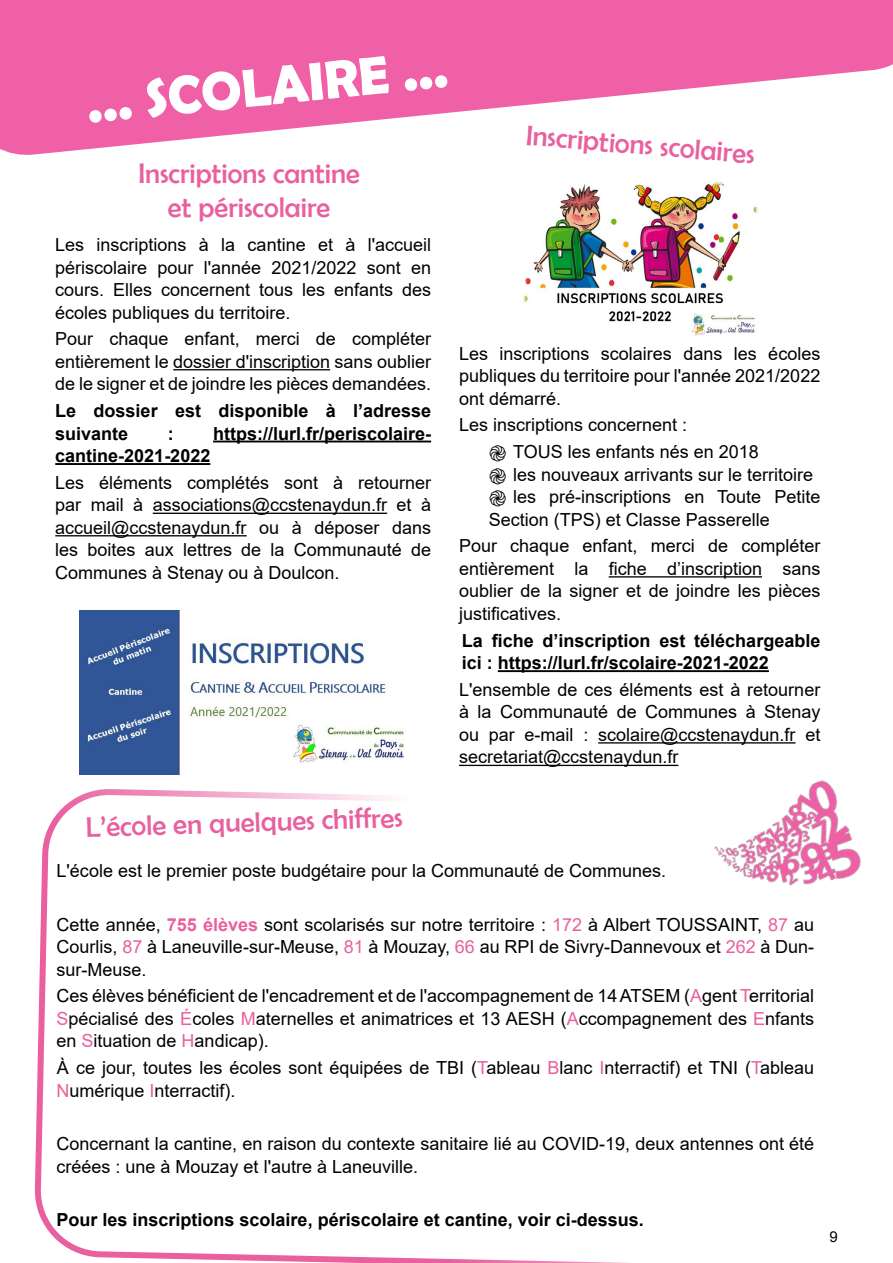
<style>
.page{position:relative;width:893px;height:1263px;background:#fff}
.page>*{position:absolute;margin:0;border:0;box-sizing:border-box;transform-origin:0 0}
.t1{font:700 54px "Berlin Sans FB Demi";color:#fff}
.t2{font:28.5px/34.2px "Berlin Sans FB";color:#e9609f;text-align:center}
.t3{font:18px/22.5px "Arial";color:#000;text-align:justify}
.t4{font:700 18px/22.5px "Arial";color:#000}
.t5{font:15px "Arial";color:#000}
.s1{font-weight:700;color:#e9609f}
.s2{color:#e9609f}
</style>
<div class="page">
<svg style="left:34px;top:789px;width:596px;height:474px"></svg>
<svg style="left:45px;top:0;width:848px;height:154px;fill:#ef60a6"></svg>
<img style="left:523px;top:181px;width:235px;height:155px">
<img style="left:79px;top:610px;width:325px;height:165px">
<hr style="left:173px;top:369px;width:157px;height:1px;background:#000">
<hr style="left:213px;top:441px;width:218px;height:1px;background:#000">
<hr style="left:55px;top:463px;width:155px;height:2px;background:#000">
<hr style="left:153px;top:513px;width:234px;height:1px;background:#000">
<hr style="left:55px;top:535px;width:192px;height:1px;background:#000">
<hr style="left:609px;top:576px;width:153px;height:1px;background:#000">
<hr style="left:498px;top:670px;width:271px;height:2px;background:#000">
<hr style="left:598px;top:742px;width:198px;height:1px;background:#000">
<hr style="left:459px;top:765px;width:219px;height:1px;background:#000">
<img style="left:714px;top:780px;width:147px;height:106px">
<div style="left:0;top:0;width:45px;height:155px;background:#ef60a6"></div>
<h1 class="t1" style="left:83px;top:74px;width:364px;rotate:-6deg">... SCOLAIRE ...</h1>
<h2 class="t2" style="left:138px;top:156px;width:223px">Inscriptions cantine et périscolaire</h2>
<p class="t3" style="left:55px;top:233px;width:377px">Les inscriptions à la cantine et à l'accueil périscolaire pour l'année 2021/2022 sont en cours. Elles concernent tous les enfants des écoles publiques du territoire.</p>
<p class="t3" style="left:55px;top:328px;width:377px">Pour chaque enfant, merci de compléter entièrement le dossier d'inscription sans oublier de le signer et de joindre les pièces demandées.</p>
<p class="t4" style="left:55px;top:400px;width:377px">Le dossier est disponible à l’adresse suivante</p>
<p class="t4" style="left:168px;top:422px;width:7px">:</p>
<p class="t4" style="left:213px;top:422px;width:220px">https://lurl.fr/periscolaire-</p>
<p class="t4" style="left:55px;top:445px;width:157px">cantine-2021-2022</p>
<p class="t3" style="left:55px;top:471px;width:377px">Les éléments complétés sont à retourner par mail à associations@ccstenaydun.fr et à accueil@ccstenaydun.fr ou à déposer dans les boites aux lettres de la Communauté de Communes à Stenay ou à Doulcon.</p>
<h2 class="t2" style="left:528px;top:117px;width:231px;rotate:5deg">Inscriptions scolaires</h2>
<p class="t3" style="left:459px;top:342px;width:363px">Les inscriptions scolaires dans les écoles publiques du territoire pour l'année 2021/2022 ont démarré.</p>
<p class="t3" style="left:489px;top:412px;width:272px;line-height:26.7px;text-indent:-30px">Les inscriptions concernent :<br>֎ TOUS les enfants nés en 2018</p>
<p class="t3" style="left:489px;top:463px;width:333px;text-align:left">֎ les nouveaux arrivants sur le territoire ֎ les pré-inscriptions en Toute Petite<br>Section (TPS) et Classe Passerelle</p>
<p class="t3" style="left:459px;top:535px;width:363px">Pour chaque enfant, merci de compléter entièrement la fiche d’inscription sans oublier de la signer et de joindre les pièces justificatives.</p>
<p class="t4" style="left:462px;top:629px;width:360px">La fiche d’inscription est téléchargeable ici : https://lurl.fr/scolaire-2021-2022</p>
<p class="t3" style="left:459px;top:678px;width:363px">L'ensemble de ces éléments est à retourner à la Communauté de Communes à Stenay ou par e-mail : scolaire@ccstenaydun.fr et secretariat@ccstenaydun.fr</p>
<h2 class="t2" style="left:85px;top:810px;width:319px;rotate:-2deg">L’école en quelques chiffres</h2>
<p class="t3" style="left:57px;top:859px;width:611px">L'école est le premier poste budgétaire pour la Communauté de Communes.</p>
<p class="t3" style="left:57px;top:913px;width:759px">Cette année, <span class="s1">755 élèves</span> sont scolarisés sur notre territoire : <span class="s2">172</span> à Albert TOUSSAINT, <span class="s2">87</span> au Courlis, <span class="s2">87</span> à Laneuville-sur-Meuse, <span class="s2">81</span> à Mouzay, <span class="s2">66</span> au RPI de Sivry-Dannevoux et <span class="s2">262</span> à Dun&shy;sur-Meuse.</p>
<p class="t3" style="left:57px;top:985px;width:759px">Ces élèves bénéficient de l'encadrement et de l'accompagnement de 14 ATSEM (<span class="s2">A</span>gent <span class="s2">T</span>erritorial <span class="s2">S</span>pécialisé des <span class="s2">É</span>coles <span class="s2">M</span>aternelles et animatrices et 13 AESH (<span class="s2">A</span>ccompagnement des <span class="s2">E</span>nfants en <span class="s2">S</span>ituation de <span class="s2">H</span>andicap).</p>
<p class="t3" style="left:57px;top:1056px;width:759px">À ce jour, toutes les écoles sont équipées de TBI (<span class="s2">T</span>ableau <span class="s2">B</span>lanc <span class="s2">I</span>nterractif) et TNI (<span class="s2">T</span>ableau<br><span class="s2">N</span>umérique <span class="s2">I</span>nterractif).</p>
<p class="t3" style="left:57px;top:1132px;width:759px">Concernant la cantine, en raison du contexte sanitaire lié au COVID-19, deux antennes ont été créées : une à Mouzay et l'autre à Laneuville.</p>
<p class="t4" style="left:57px;top:1209px;width:589px">Pour les inscriptions scolaire, périscolaire et cantine, voir ci-dessus.</p>
<p class="t5" style="left:829px;top:1226px;width:10px">9</p>
</div>
